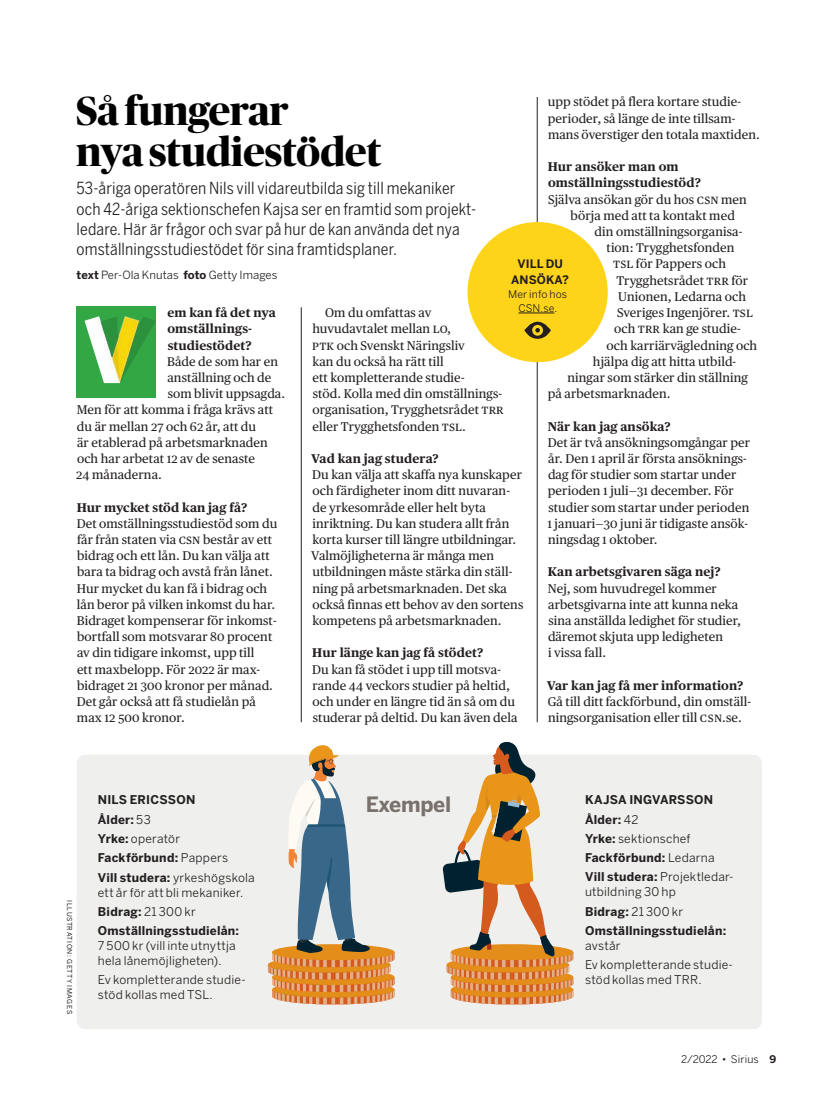
<style>
.page{position:relative;width:830px;height:1106px;background:#fff}
.page>*{position:absolute;margin:0;border:0;box-sizing:border-box;transform-origin:0 0}
.t1{font:700 40.5px/40.5px "Publico Banner";color:#000001}
.t2{font:700 21px "Benton Sans";letter-spacing:-.01em;color:#79716b}
.t3{font:16.5px/20.2px "Benton Sans Cond";letter-spacing:.01em;color:#231f20}
.t4{font:12.6px/16.2px "Publico Text";letter-spacing:.01em;color:#231f20}
.t5{font:700 12.6px/16.2px "Publico Text";letter-spacing:.01em;color:#231f20}
.t6{font:700 12px/19.2px "Benton Sans";letter-spacing:.02em;color:#231f20}
.t7{font:12px/19.2px "Benton Sans";letter-spacing:.02em;color:#231f20}
.t8{font:700 11.7px/15.6px "Benton Sans";letter-spacing:.01em;color:#231f20;text-align:center}
.t9{font:11.25px "Benton Sans";letter-spacing:.01em;color:#231f20}
.t10{font:10.5px/13.5px "Benton Sans";letter-spacing:.01em;color:#231f20;text-align:center}
.t11{font:6.75px "Benton Sans";letter-spacing:.09em;color:#231f20}
.s1{font-weight:700}
.s2{font-weight:400}
</style>
<div class="page">
<hr style="left:536px;top:97px;width:1px;height:625px;background:#231f20">
<hr style="left:301px;top:307px;width:1px;height:415px;background:#231f20">
<div style="left:77px;top:754px;width:684px;height:275px;background:#efefee;border-radius:9px"></div>
<svg style="left:268px;top:745px;width:127px;height:260px"></svg>
<svg style="left:442px;top:742px;width:132px;height:263px"></svg>
<svg style="left:467px;top:222px;width:140px;height:140px"></svg>
<div style="left:77px;top:306px;width:79px;height:92px;background:#33a744"></div>
<img style="left:84px;top:316px;width:72px;height:68px">
<h1 class="t1" style="left:77px;top:88px;width:306px">Så fungerar<br>nya studiestödet</h1>
<p class="t3" style="left:77px;top:178px;width:399px">53-åriga operatören Nils vill vidareutbilda sig till mekaniker och 42-åriga sektionschefen Kajsa ser en framtid som projekt&shy;ledare. Här är frågor och svar på hur de kan använda det nya omställningsstudiestödet för sina framtidsplaner.</p>
<p class="t9" style="left:77px;top:268px;width:202px"><span class="s1">text</span> Per-Ola Knutas <span class="s1">foto</span> Getty Images</p>
<p class="t4" style="left:547px;top:93px;width:213px">upp stödet på flera kortare studie&shy;perioder, så länge de inte tillsam&shy;mans överstiger den totala maxtiden.</p>
<p class="t5" style="left:547px;top:158px;width:155px">Hur ansöker man om omställningsstudiestöd?</p>
<p class="t4" style="left:547px;top:190px;width:200px">Själva ansökan gör du hos CSN men</p>
<p class="t4" style="left:570px;top:206px;width:166px">börja med att ta kontakt med</p>
<p class="t4" style="left:594px;top:223px;width:149px">din omställningsorganisa-</p>
<p class="t4" style="left:606px;top:239px;width:129px">tion: Trygghetsfonden</p>
<p class="t4" style="left:613px;top:255px;width:114px">TSL för Pappers och</p>
<p class="t4" style="left:616px;top:271px;width:133px">Trygghetsrådet TRR för</p>
<p class="t4" style="left:618px;top:287px;width:129px">Unionen, Ledarna och</p>
<p class="t4" style="left:616px;top:304px;width:137px">Sveriges Ingenjörer. TSL</p>
<p class="t4" style="left:613px;top:320px;width:127px">och TRR kan ge studie-</p>
<p class="t4" style="left:606px;top:336px;width:152px">och karriärvägledning och</p>
<p class="t4" style="left:592px;top:352px;width:145px">hjälpa dig att hitta utbild-</p>
<p class="t4" style="left:567px;top:368px;width:182px">ningar som stärker din ställning</p>
<p class="t4" style="left:547px;top:385px;width:124px">på arbetsmarknaden.</p>
<p class="t5" style="left:547px;top:417px;width:124px">När kan jag ansöka?</p>
<p class="t4" style="left:547px;top:433px;width:204px">Det är två ansökningsomgångar per år. Den 1 april är första ansöknings&shy;dag för studier som startar under perioden 1 juli—31 december. För studier som startar under perioden<br>1 januari—30 juni är tidigaste ansök&shy;ningsdag 1 oktober.</p>
<p class="t5" style="left:547px;top:563px;width:174px">Kan arbetsgivaren säga nej?</p>
<p class="t4" style="left:547px;top:579px;width:195px">Nej, som huvudregel kommer arbetsgivarna inte att kunna neka sina anställda ledighet för studier, däremot skjuta upp ledigheten<br>i vissa fall.</p>
<p class="t5" style="left:546px;top:676px;width:198px">Var kan jag få mer information?</p>
<p class="t4" style="left:547px;top:692px;width:205px">Gå till ditt fackförbund, din omställ&shy;ningsorganisation eller till CSN.se.</p>
<p class="t8" style="left:511px;top:256px;width:59px">VILL DU<br>ANSÖKA?</p>
<p class="t10" style="left:508px;top:288px;width:61px">Mer info hos<br>CSN.se.</p>
<p class="t5" style="left:167px;top:304px;width:110px">em kan få det nya omställnings&shy;studiestödet?</p>
<p class="t4" style="left:167px;top:352px;width:112px">Både de som har en</p>
<p class="t4" style="left:167px;top:368px;width:105px">anställning och de</p>
<p class="t4" style="left:167px;top:385px;width:119px">som blivit uppsagda.</p>
<p class="t4" style="left:77px;top:401px;width:198px">Men för att komma i fråga krävs att</p>
<p class="t4" style="left:77px;top:417px;width:180px">du är mellan 27 och 62 år, att du</p>
<p class="t4" style="left:77px;top:433px;width:192px">är etablerad på arbetsmarknaden</p>
<p class="t4" style="left:77px;top:450px;width:179px">och har arbetat 12 av de senaste</p>
<p class="t4" style="left:76px;top:466px;width:87px">24 månaderna.</p>
<p class="t5" style="left:77px;top:498px;width:172px">Hur mycket stöd kan jag få?</p>
<p class="t4" style="left:77px;top:514px;width:202px">Det omställningsstudiestöd som du får från staten via CSN består av ett bidrag och ett lån. Du kan välja att bara ta bidrag och avstå från lånet.<br>Hur mycket du kan få i bidrag och lån beror på vilken inkomst du har.<br>Bidraget kompenserar för inkomst&shy;bortfall som motsvarar 80 procent av din tidigare inkomst, upp till<br>ett maxbelopp. För 2022 är max&shy;bidraget 21 300 kronor per månad.<br>Det går också att få studielån på max 12 500 kronor.</p>
<p class="t4" style="left:312px;top:304px;width:193px;text-indent:13px">Om du omfattas av huvudavtalet mellan LO,<br>PTK och Svenskt Näringsliv<br>kan du också ha rätt till<br>ett kompletterande studie-<br>stöd. Kolla med din omställnings&shy;organisation, Trygghetsrådet TRR eller Trygghetsfonden TSL.</p>
<p class="t5" style="left:311px;top:449px;width:129px">Vad kan jag studera?</p>
<p class="t4" style="left:311px;top:466px;width:213px">Du kan välja att skaffa nya kunskaper och färdigheter inom ditt nuvaran&shy;de yrkesområde eller helt byta inriktning. Du kan studera allt från korta kurser till längre utbildningar.<br>Valmöjligheterna är många men utbildningen måste stärka din ställ&shy;ning på arbetsmarknaden. Det ska också finnas ett behov av den sortens kompetens på arbetsmarknaden.</p>
<p class="t5" style="left:312px;top:644px;width:173px">Hur länge kan jag få stödet?</p>
<p class="t4" style="left:312px;top:660px;width:207px">Du kan få stödet i upp till motsva&shy;rande 44 veckors studier på heltid, och under en längre tid än så om du studerar på deltid. Du kan även dela</p>
<p class="t11" style="left:73px;top:900px;width:115px;rotate:90deg">ILLUSTRATION: GETTY IMAGES</p>
<p class="t6" style="left:98px;top:790px;width:158px">NILS ERICSSON<br>Ålder: <span class="s2">53<br></span>Yrke: <span class="s2">operatör<br></span>Fackförbund: <span class="s2">Pappers<br></span>Vill studera: <span class="s2">yrkeshögskola</span></p>
<p class="t7" style="left:98px;top:882px;width:147px">ett år för att bli mekaniker.<br><span class="s1">Bidrag:</span> 21 300 kr<br><span class="s1">Omställningsstudielån:</span></p>
<p class="t7" style="left:98px;top:938px;width:139px;line-height:15px">7 500 kr (vill inte utnyttja hela lånemöjligheten).</p>
<p class="t7" style="left:98px;top:972px;width:149px;line-height:15px">Ev kompletterande studie&shy;stöd kollas med TSL.</p>
<h2 class="t2" style="left:365px;top:790px;width:87px">Exempel</h2>
<p class="t6" style="left:584px;top:790px;width:148px">KAJSA INGVARSSON<br>Ålder: <span class="s2">42<br></span>Yrke: <span class="s2">sektionschef<br></span>Fackförbund: <span class="s2">Ledarna<br></span>Vill studera: <span class="s2">Projektledar-</span></p>
<p class="t6" style="left:584px;top:882px;width:143px"><span class="s2">utbildning 30 hp<br></span>Bidrag: <span class="s2">21 300 kr<br></span>Omställningsstudielån:</p>
<p class="t7" style="left:584px;top:936px;width:149px">avstår<br>Ev kompletterande studie-</p>
<p class="t7" style="left:584px;top:970px;width:118px">stöd kollas med TRR.</p>
<p class="t10" style="left:681px;top:1052px;width:96px">2/2022 • Sirius <span class="s1">9</span></p>
</div>
